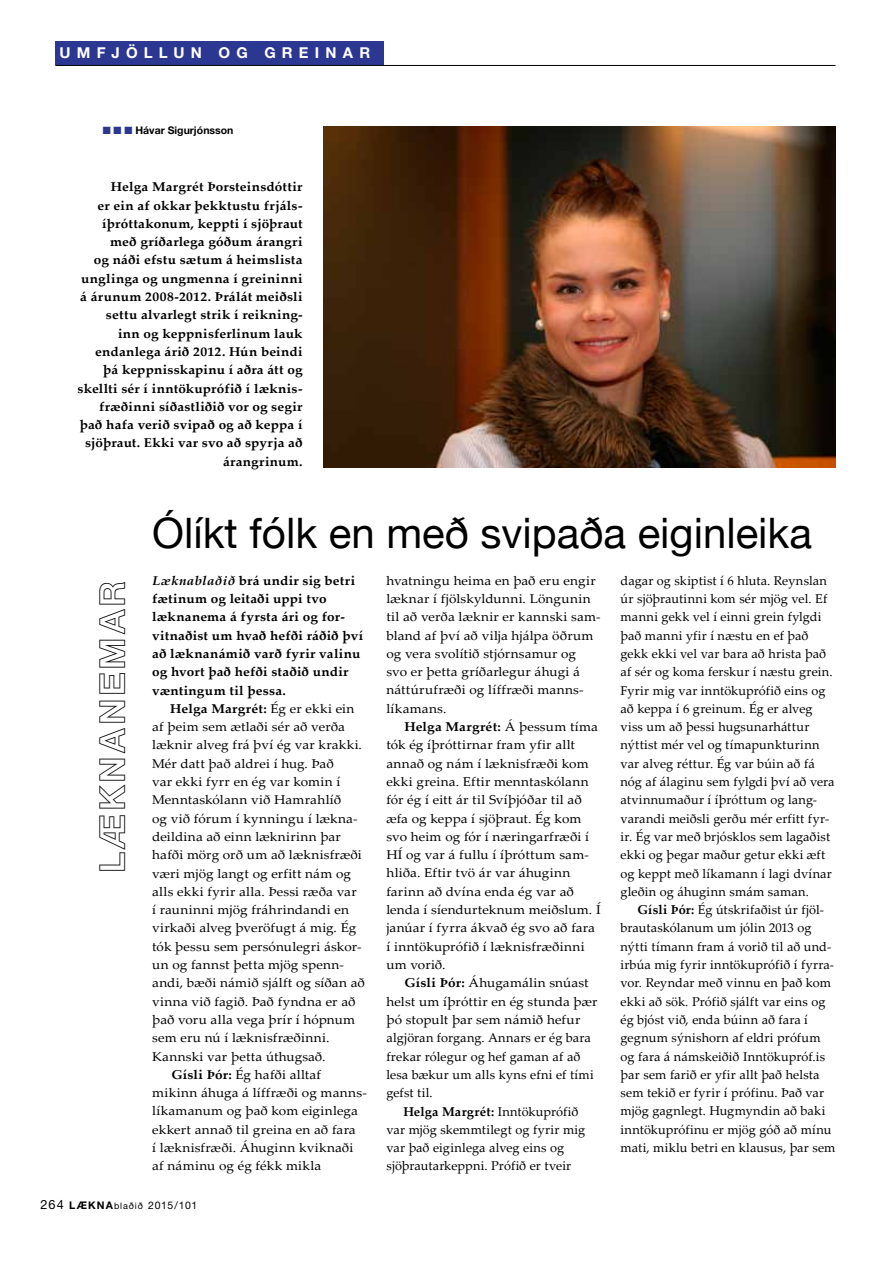
<style>
.page{position:relative;width:893px;height:1263px;background:#fff}
.page>*{position:absolute;margin:0;border:0;box-sizing:border-box;transform-origin:0 0}
.t1{font:42px "Helvetica Neue";color:#000}
.t2{font:36px "Helvetica Neue Bold Outline";letter-spacing:.08em;color:#000}
.t3{font:700 15px "Helvetica Neue";letter-spacing:.41em;color:#fff}
.t4{font:12.75px/18.3px "Palatino Linotype";letter-spacing:.01em;color:#000;scale:1.06 1}
.t5{font:12.75px/18.3px "Palatino Linotype";letter-spacing:.01em;color:#000}
.t6{font:700 12.75px/18.3px "Palatino Linotype";letter-spacing:.015em;color:#000;scale:1.06 1}
.t7{font:10.5px "Helvetica Neue";letter-spacing:.065em;color:#000}
.t8{font:700 10.5px "Helvetica Neue";color:#000}
.s1{color:#2c3791}
.s2{font-style:italic}
.s3{font-weight:400}
.s4{font-weight:700}
.s5{font-size:12.75px}
.s6{font-size:9px}
</style>
<div class="page">
<div style="left:55px;top:42px;width:329px;height:23px;background:#2c3791"></div>
<hr style="left:55px;top:65px;width:781px;height:1px;background:#000">
<img style="left:324px;top:127px;width:511px;height:340px">
<p class="t3" style="left:60px;top:43px;width:312px">UMFJÖLLUN OG GREINAR</p>
<p class="t8" style="left:103px;top:124px;width:132px"><span class="s1">■</span> <span class="s1">■</span> <span class="s1">■</span> Hávar Sigurjónsson</p>
<p class="t6" style="left:78px;top:177px;width:214px;text-align:right">Helga Margrét Þorsteinsdóttir<br>er ein af okkar þekktustu frjáls&shy;íþróttakonum, keppti í sjöþraut með gríðarlega góðum árangri<br>og náði efstu sætum á heimslista unglinga og ungmenna í greininni á árunum 2008-2012. Þrálát meiðsli settu alvarlegt strik í reikning-<br>inn og keppnisferlinum lauk endanlega árið 2012. Hún beindi þá keppnisskapinu í aðra átt og skellti sér í inntökuprófið í læknis&shy;fræðinni síðastliðið vor og segir það hafa verið svipað og að keppa í sjöþraut. Ekki var svo að spyrja að árangrinum.</p>
<h2 class="t2" style="left:89px;top:873px;width:294px;rotate:-90deg">læknanemar</h2>
<h1 class="t1" style="left:152px;top:508px;width:661px">Ólíkt fólk en með svipaða eiginleika</h1>
<p class="t6" style="left:152px;top:571px;width:201px"><span class="s2">Læknablaðið</span> brá undir sig betri fætinum og leitaði uppi tvo læknanema á fyrsta ári og for&shy;vitnaðist um hvað hefði ráðið því að læknanámið varð fyrir valinu og hvort það hefði staðið undir væntingum til þessa.</p>
<p class="t6" style="left:170px;top:699px;width:175px">Helga Margrét: <span class="s3">Ég er ekki ein</span></p>
<p class="t4" style="left:152px;top:717px;width:183px">af þeim sem ætlaði sér að verða</p>
<p class="t4" style="left:152px;top:735px;width:199px">læknir alveg frá því ég var krakki.</p>
<p class="t4" style="left:152px;top:754px;width:173px">Mér datt það aldrei í hug. Það</p>
<p class="t4" style="left:152px;top:772px;width:179px">var ekki fyrr en ég var komin í</p>
<p class="t4" style="left:152px;top:790px;width:180px">Menntaskólann við Hamrahlíð</p>
<p class="t4" style="left:152px;top:809px;width:195px">og við fórum í kynningu í lækna-</p>
<p class="t4" style="left:152px;top:827px;width:180px">deildina að einn læknirinn þar</p>
<p class="t4" style="left:152px;top:845px;width:199px">hafði mörg orð um að læknisfræði</p>
<p class="t4" style="left:152px;top:863px;width:189px">væri mjög langt og erfitt nám og</p>
<p class="t4" style="left:152px;top:882px;width:194px">alls ekki fyrir alla. Þessi ræða var</p>
<p class="t4" style="left:152px;top:900px;width:187px">í rauninni mjög fráhrindandi en</p>
<p class="t4" style="left:152px;top:918px;width:194px">virkaði alveg þveröfugt á mig. Ég</p>
<p class="t4" style="left:152px;top:937px;width:199px">tók þessu sem persónulegri áskor-</p>
<p class="t4" style="left:152px;top:955px;width:182px">un og fannst þetta mjög spenn-</p>
<p class="t4" style="left:152px;top:973px;width:202px">andi, bæði námið sjálft og síðan að</p>
<p class="t4" style="left:152px;top:992px;width:193px">vinna við fagið. Það fyndna er að</p>
<p class="t4" style="left:152px;top:1010px;width:193px">það voru alla vega þrír í hópnum</p>
<p class="t4" style="left:152px;top:1028px;width:169px">sem eru nú í læknisfræðinni.</p>
<p class="t4" style="left:152px;top:1046px;width:165px">Kannski var þetta úthugsað.</p>
<p class="t4" style="left:171px;top:1065px;width:143px"><span class="s4">Gísli Þór:</span> Ég hafði alltaf</p>
<p class="t4" style="left:152px;top:1083px;width:204px">mikinn áhuga á líffræði og manns-</p>
<p class="t4" style="left:152px;top:1101px;width:196px">líkamanum og það kom eiginlega</p>
<p class="t4" style="left:152px;top:1120px;width:194px">ekkert annað til greina en að fara</p>
<p class="t4" style="left:152px;top:1138px;width:191px">í læknisfræði. Áhuginn kviknaði</p>
<p class="t4" style="left:152px;top:1156px;width:161px">af náminu og ég fékk mikla</p>
<p class="t4" style="left:386px;top:571px;width:204px">hvatningu heima en það eru engir læknar í fjölskyldunni. Löngunin til að verða læknir er kannski sam&shy;bland af því að vilja hjálpa öðrum og vera svolítið stjórnsamur og<br>svo er þetta gríðarlegur áhugi á náttúrufræði og líffræði manns&shy;líkamans.</p>
<p class="t4" style="left:386px;top:717px;width:204px;text-indent:18px"><span class="s4">Helga Margrét:</span> Á þessum tíma tók ég íþróttirnar fram yfir allt annað og nám í læknisfræði kom ekki greina. Eftir menntaskólann fór ég í eitt ár til Svíþjóðar til að æfa og keppa í sjöþraut. Ég kom svo heim og fór í næringarfræði í<br>HÍ og var á fullu í íþróttum sam&shy;hliða. Eftir tvö ár var áhuginn farinn að dvína enda ég var að lenda í síendurteknum meiðslum. Í janúar í fyrra ákvað ég svo að fara í inntökuprófið í læknisfræðinni um vorið.</p>
<p class="t4" style="left:386px;top:973px;width:201px;text-indent:18px"><span class="s4">Gísli Þór:</span> Áhugamálin snúast helst um íþróttir en ég stunda þær þó stopult þar sem námið hefur algjöran forgang. Annars er ég bara frekar rólegur og hef gaman af að lesa bækur um alls kyns efni ef tími gefst til.</p>
<p class="t5" style="left:386px;top:1101px;width:200px;text-indent:17px"><span class="s4">Helga Margrét:</span> Inntökuprófið var mjög skemmtilegt og fyrir mig var það eiginlega alveg eins og sjöþrautarkeppni. Prófið er tveir</p>
<p class="t5" style="left:621px;top:571px;width:216px">dagar og skiptist í 6 hluta. Reynslan úr sjöþrautinni kom sér mjög vel. Ef manni gekk vel í einni grein fylgdi það manni yfir í næstu en ef það gekk ekki vel var bara að hrista það af sér og koma ferskur í næstu grein.<br>Fyrir mig var inntökuprófið eins og að keppa í 6 greinum. Ég er alveg viss um að þessi hugsunarháttur nýttist mér vel og tímapunkturinn var alveg réttur. Ég var búin að fá nóg af álaginu sem fylgdi því að vera atvinnumaður í íþróttum og lang&shy;varandi meiðsli gerðu mér erfitt fyr&shy;ir. Ég var með brjósklos sem lagaðist ekki og þegar maður getur ekki æft og keppt með líkamann í lagi dvínar gleðin og áhuginn smám saman.</p>
<p class="t5" style="left:621px;top:900px;width:216px;text-indent:17px"><span class="s4">Gísli Þór:</span> Ég útskrifaðist úr fjöl&shy;brautaskólanum um jólin 2013 og nýtti tímann fram á vorið til að und&shy;irbúa mig fyrir inntökuprófið í fyrra&shy;vor. Reyndar með vinnu en það kom ekki að sök. Prófið sjálft var eins og ég bjóst við, enda búinn að fara í gegnum sýnishorn af eldri prófum og fara á námskeiðið Inntökupróf.is þar sem farið er yfir allt það helsta sem tekið er fyrir í prófinu. Það var mjög gagnlegt. Hugmyndin að baki inntökuprófinu er mjög góð að mínu mati, miklu betri en klausus, þar sem</p>
<p class="t7" style="left:40px;top:1199px;width:159px"><span class="s5">264</span> <span class="s4">LÆKNA</span><span class="s6">blaðið</span> 2015/101</p>
</div>
